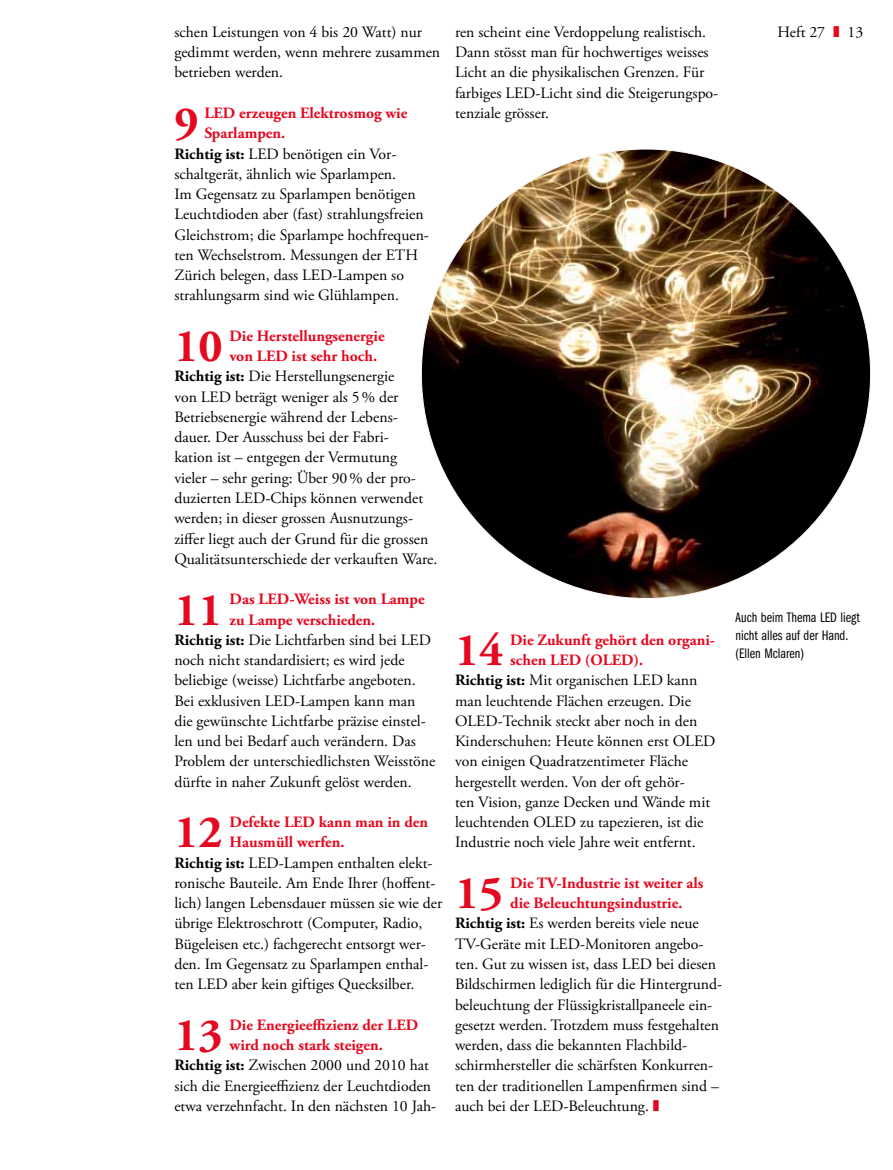
<style>
.page{position:relative;width:893px;height:1170px;background:#fff}
.page>*{position:absolute;margin:0;border:0;box-sizing:border-box;transform-origin:0 0}
.t1{font:700 46.35px "Adobe Garamond Pro";color:#e40920}
.t2{font:15.75px/20.2px "Adobe Garamond Pro";color:#000}
.t3{font:700 15.75px "Adobe Garamond Pro";color:#e40920}
.t4{font:14.25px/18px "Franklin Got Cmp ITC";color:#000}
.s1{font-weight:700}
</style>
<div class="page">
<img style="left:421px;top:149px;width:450px;height:449px;border-radius:225px">
<p class="t2" style="left:174px;top:22px;width:249px">schen Leistungen von 4 bis 20 Watt) nur</p>
<p class="t2" style="left:777px;top:22px;width:49px">Heft 27</p>
<p class="t2" style="left:847px;top:22px;width:17px">13</p>
<p class="t2" style="left:174px;top:43px;width:267px">gedimmt werden, wenn mehrere zusammen betrieben werden.</p>
<h1 class="t1" style="left:174px;top:96px;width:26px">9</h1>
<p class="t3" style="left:204px;top:104px;width:205px">LED erzeugen Elektrosmog wie</p>
<p class="t2" style="left:455px;top:22px;width:265px">ren scheint eine Verdoppelung realistisch.<br>Dann stösst man für hochwertiges weisses Licht an die physikalischen Grenzen. Für farbiges LED-Licht sind die Steigerungspo&shy;tenziale grösser.</p>
<p class="t3" style="left:204px;top:124px;width:82px">Sparlampen.</p>
<p class="t2" style="left:174px;top:144px;width:224px"><span class="s1">Richtig ist:</span> LED benötigen ein Vor-</p>
<p class="t2" style="left:174px;top:164px;width:223px">schaltgerät, ähnlich wie Sparlampen.</p>
<p class="t2" style="left:174px;top:184px;width:243px">Im Gegensatz zu Sparlampen benötigen</p>
<p class="t2" style="left:174px;top:205px;width:251px">Leuchtdioden aber (fast) strahlungsfreien</p>
<p class="t2" style="left:174px;top:225px;width:256px">Gleichstrom; die Sparlampe hochfrequen-</p>
<p class="t2" style="left:174px;top:245px;width:245px">ten Wechselstrom. Messungen der ETH</p>
<p class="t2" style="left:174px;top:265px;width:231px">Zürich belegen, dass LED-Lampen so</p>
<p class="t2" style="left:174px;top:286px;width:226px">strahlungsarm sind wie Glühlampen.</p>
<h1 class="t1" style="left:174px;top:319px;width:50px">10</h1>
<p class="t3" style="left:230px;top:326px;width:156px">Die Herstellungsenergie</p>
<p class="t3" style="left:230px;top:347px;width:149px">von LED ist sehr hoch.</p>
<p class="t2" style="left:174px;top:367px;width:222px"><span class="s1">Richtig ist:</span> Die Herstellungsenergie</p>
<p class="t2" style="left:174px;top:387px;width:226px">von LED beträgt weniger als 5% der</p>
<p class="t2" style="left:174px;top:407px;width:225px">Betriebsenergie während der Lebens-</p>
<p class="t2" style="left:174px;top:427px;width:216px">dauer. Der Ausschuss bei der Fabri-</p>
<p class="t2" style="left:174px;top:448px;width:224px">kation ist – entgegen der Vermutung</p>
<p class="t2" style="left:174px;top:468px;width:243px">vieler – sehr gering: Über 90% der pro-</p>
<p class="t2" style="left:174px;top:488px;width:250px">duzierten LED-Chips können verwendet</p>
<p class="t2" style="left:174px;top:508px;width:240px">werden; in dieser grossen Ausnutzungs-</p>
<p class="t2" style="left:174px;top:529px;width:255px">ziffer liegt auch der Grund für die grossen</p>
<p class="t2" style="left:174px;top:549px;width:264px">Qualitätsunterschiede der verkauften Ware.</p>
<h1 class="t1" style="left:174px;top:582px;width:50px">11</h1>
<p class="t3" style="left:230px;top:590px;width:197px">Das LED-Weiss ist von Lampe</p>
<p class="t4" style="left:735px;top:608px;width:126px">Auch beim Thema LED liegt nicht alles auf der Hand. (Ellen Mclaren)</p>
<p class="t3" style="left:230px;top:610px;width:147px">zu Lampe verschieden.</p>
<p class="t2" style="left:174px;top:630px;width:258px"><span class="s1">Richtig ist:</span> Die Lichtfarben sind bei LED</p>
<p class="t2" style="left:174px;top:650px;width:232px">noch nicht standardisiert; es wird jede</p>
<p class="t2" style="left:174px;top:670px;width:243px">beliebige (weisse) Lichtfarbe angeboten.</p>
<p class="t2" style="left:174px;top:691px;width:243px">Bei exklusiven LED-Lampen kann man</p>
<p class="t2" style="left:174px;top:711px;width:253px">die gewünschte Lichtfarbe präzise einstel-</p>
<p class="t2" style="left:174px;top:731px;width:243px">len und bei Bedarf auch verändern. Das</p>
<p class="t2" style="left:174px;top:751px;width:262px">Problem der unterschiedlichsten Weisstöne</p>
<p class="t2" style="left:174px;top:772px;width:239px">dürfte in naher Zukunft gelöst werden.</p>
<h1 class="t1" style="left:174px;top:805px;width:50px">12</h1>
<p class="t3" style="left:230px;top:812px;width:200px">Defekte LED kann man in den</p>
<h1 class="t1" style="left:455px;top:623px;width:50px">14</h1>
<p class="t3" style="left:510px;top:630px;width:206px">Die Zukunft gehört den organi-</p>
<p class="t3" style="left:510px;top:650px;width:134px">schen LED (OLED).</p>
<p class="t2" style="left:455px;top:670px;width:244px"><span class="s1">Richtig ist:</span> Mit organischen LED kann</p>
<p class="t2" style="left:455px;top:691px;width:237px">man leuchtende Flächen erzeugen. Die</p>
<p class="t2" style="left:455px;top:711px;width:244px">OLED-Technik steckt aber noch in den</p>
<p class="t2" style="left:455px;top:731px;width:262px">Kinderschuhen: Heute können erst OLED</p>
<p class="t2" style="left:455px;top:751px;width:235px">von einigen Quadratzentimeter Fläche</p>
<p class="t2" style="left:455px;top:772px;width:231px">hergestellt werden. Von der oft gehör-</p>
<p class="t2" style="left:455px;top:792px;width:257px">ten Vision, ganze Decken und Wände mit</p>
<p class="t2" style="left:455px;top:812px;width:250px">leuchtenden OLED zu tapezieren, ist die</p>
<p class="t2" style="left:455px;top:832px;width:242px">Industrie noch viele Jahre weit entfernt.</p>
<h1 class="t1" style="left:455px;top:866px;width:50px">15</h1>
<p class="t3" style="left:510px;top:873px;width:195px">Die TV-Industrie ist weiter als</p>
<p class="t3" style="left:230px;top:833px;width:116px">Hausmüll werfen.</p>
<p class="t2" style="left:174px;top:853px;width:260px"><span class="s1">Richtig ist:</span> LED-Lampen enthalten elekt-</p>
<p class="t2" style="left:174px;top:873px;width:263px">ronische Bauteile. Am Ende Ihrer (hoffent-</p>
<p class="t2" style="left:174px;top:893px;width:269px">lich) langen Lebensdauer müssen sie wie der</p>
<p class="t2" style="left:174px;top:913px;width:250px">übrige Elektroschrott (Computer, Radio,</p>
<p class="t2" style="left:174px;top:934px;width:253px">Bügeleisen etc.) fachgerecht entsorgt wer-</p>
<p class="t2" style="left:174px;top:954px;width:256px">den. Im Gegensatz zu Sparlampen enthal-</p>
<p class="t2" style="left:174px;top:974px;width:241px">ten LED aber kein giftiges Quecksilber.</p>
<h1 class="t1" style="left:174px;top:1008px;width:50px">13</h1>
<p class="t3" style="left:230px;top:1015px;width:190px">Die Energieeffizienz der LED</p>
<p class="t3" style="left:510px;top:893px;width:174px">die Beleuchtungsindustrie.</p>
<p class="t2" style="left:455px;top:913px;width:245px"><span class="s1">Richtig ist:</span> Es werden bereits viele neue</p>
<p class="t2" style="left:455px;top:934px;width:250px">TV-Geräte mit LED-Monitoren angebo-</p>
<p class="t2" style="left:455px;top:954px;width:263px">ten. Gut zu wissen ist, dass LED bei diesen</p>
<p class="t2" style="left:455px;top:974px;width:269px">Bildschirmen lediglich für die Hintergrund-</p>
<p class="t2" style="left:455px;top:994px;width:259px">beleuchtung der Flüssigkristallpaneele ein-</p>
<p class="t2" style="left:455px;top:1015px;width:266px">gesetzt werden. Trotzdem muss festgehalten</p>
<p class="t2" style="left:455px;top:1035px;width:234px">werden, dass die bekannten Flachbild-</p>
<p class="t2" style="left:455px;top:1055px;width:260px">schirmhersteller die schärfsten Konkurren-</p>
<p class="t2" style="left:455px;top:1075px;width:265px">ten der traditionellen Lampenfirmen sind –</p>
<p class="t2" style="left:455px;top:1096px;width:195px">auch bei der LED-Beleuchtung.</p>
<p class="t3" style="left:230px;top:1035px;width:155px">wird noch stark steigen.</p>
<p class="t2" style="left:174px;top:1055px;width:256px"><span class="s1">Richtig ist:</span> Zwischen 2000 und 2010 hat</p>
<p class="t2" style="left:174px;top:1075px;width:258px">sich die Energieeffizienz der Leuchtdioden</p>
<p class="t2" style="left:174px;top:1096px;width:263px">etwa verzehnfacht. In den nächsten 10 Jah-</p>
</div>
